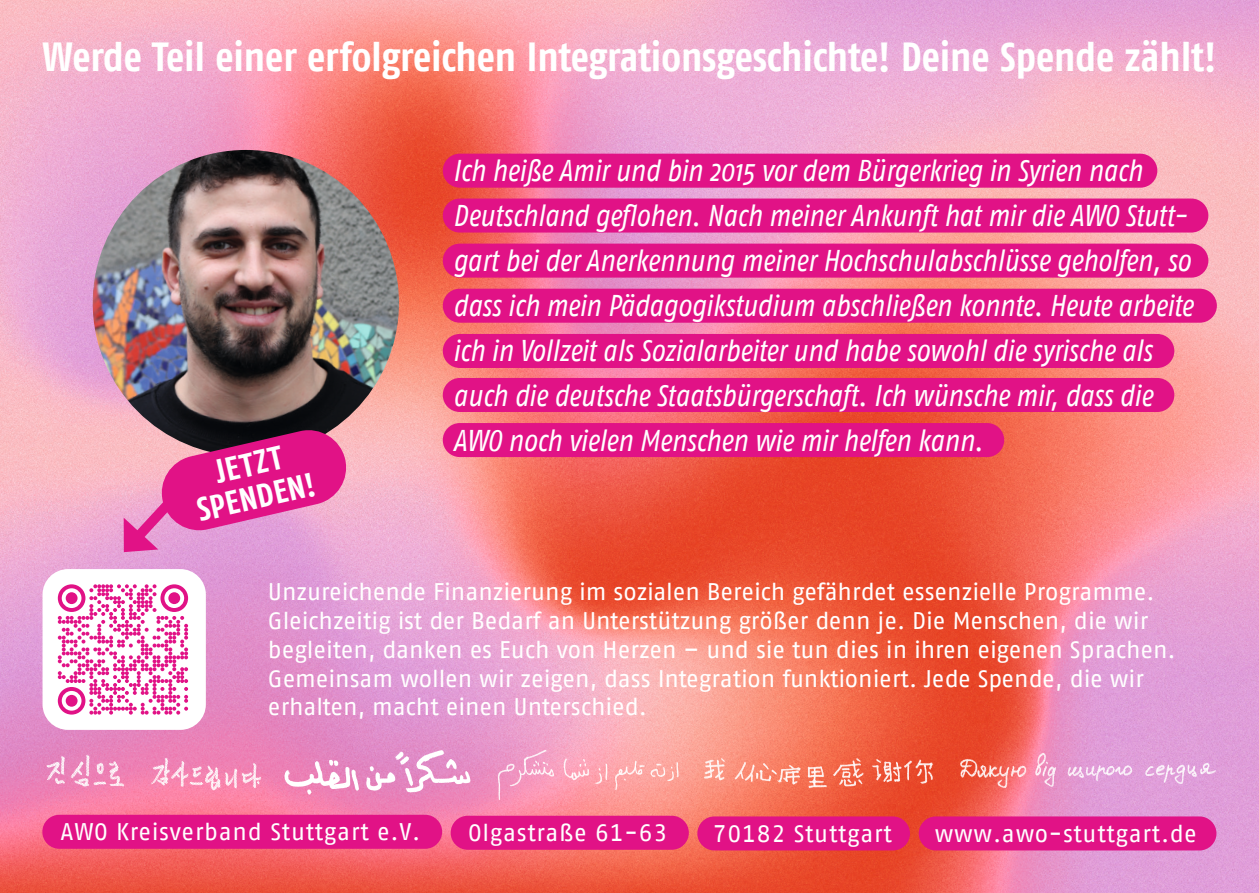
<style>
.page{position:relative;width:1259px;height:893px;background:#fff}
.page>*{position:absolute;margin:0;border:0;box-sizing:border-box;transform-origin:0 0}
.t1{font:700 40.5px "AWO Fago Cond";color:#fff}
.t2{font:700 33px/33px "AWO Fago Cond";color:#fff;text-align:center}
.t3{font:italic 30px/45px "AWO Fago Cond";color:#fff}
.t4{font:24px/28.8px "AWO Fago Office";color:#fff}
.t5{font:24px "AWO Fago Office";letter-spacing:.03em;color:#fff}
</style>
<div class="page">
<img style="left:0;top:0;width:1259px;height:893px">
<div style="left:443px;top:154px;width:714px;height:34px;background:#e11286;border-radius:17px"></div>
<div style="left:443px;top:199px;width:765px;height:34px;background:#e11286;border-radius:17px"></div>
<div style="left:443px;top:244px;width:765px;height:34px;background:#e11286;border-radius:17px"></div>
<div style="left:443px;top:289px;width:773px;height:34px;background:#e11286;border-radius:17px"></div>
<div style="left:443px;top:334px;width:731px;height:34px;background:#e11286;border-radius:17px"></div>
<div style="left:443px;top:378px;width:731px;height:34px;background:#e11286;border-radius:17px"></div>
<div style="left:443px;top:423px;width:561px;height:34px;background:#e11286;border-radius:17px"></div>
<div style="left:43px;top:569px;width:163px;height:161px;background:#fff;border-radius:26px"></div>
<svg style="left:58px;top:584px;width:130px;height:131px"></svg>
<div style="left:66px;top:695px;width:12px;height:12px;background:#e11286;border-radius:50%"></div>
<img style="left:93px;top:150px;width:306px;height:306px;border-radius:153px">
<svg style="left:121px;top:426px;width:229px;height:128px;background:#d4579d"></svg>
<img style="left:43px;top:754px;width:219px;height:39px">
<img style="left:282px;top:745px;width:193px;height:53px">
<img style="left:496px;top:751px;width:183px;height:50px">
<img style="left:702px;top:755px;width:233px;height:34px">
<img style="left:958px;top:749px;width:258px;height:42px">
<div style="left:42px;top:815px;width:400px;height:34px;background:#e11286;border-radius:17px"></div>
<div style="left:451px;top:816px;width:238px;height:34px;background:#e11286;border-radius:17px"></div>
<div style="left:697px;top:816px;width:213px;height:34px;background:#e11286;border-radius:17px"></div>
<div style="left:918px;top:816px;width:298px;height:34px;background:#e11286;border-radius:17px"></div>
<h1 class="t1" style="left:43px;top:33px;width:1175px">Werde Teil einer erfolgreichen Integrationsgeschichte! Deine Spende zählt!</h1>
<p class="t2" style="left:186px;top:462px;width:122px;rotate:-13deg">JETZT<br>SPENDEN!</p>
<p class="t3" style="left:453px;top:147px;width:741px">Ich heiße Amir und bin 2015 vor dem Bürgerkrieg in Syrien nach Deutschland geflohen. Nach meiner Ankunft hat mir die AWO Stutt&shy;gart bei der Anerkennung meiner Hochschulabschlüsse geholfen, so dass ich mein Pädagogikstudium abschließen konnte. Heute arbeite ich in Vollzeit als Sozialarbeiter und habe sowohl die syrische als auch die deutsche Staatsbürgerschaft. Ich wünsche mir, dass die AWO noch vielen Menschen wie mir helfen kann.</p>
<p class="t4" style="left:268px;top:577px;width:909px">Unzureichende Finanzierung im sozialen Bereich gefährdet essenzielle Programme.<br>Gleichzeitig ist der Bedarf an Unterstützung größer denn je. Die Menschen, die wir begleiten, danken es Euch von Herzen – und sie tun dies in ihren eigenen Sprachen.<br>Gemeinsam wollen wir zeigen, dass Integration funktioniert. Jede Spende, die wir erhalten, macht einen Unterschied.</p>
<p class="t5" style="left:60px;top:818px;width:361px">AWO Kreisverband Stuttgart e.V.</p>
<p class="t5" style="left:468px;top:819px;width:201px">Olgastraße 61-63</p>
<p class="t5" style="left:713px;top:820px;width:181px">70182 Stuttgart</p>
<p class="t5" style="left:934px;top:820px;width:263px">www.awo-stuttgart.de</p>
</div>
